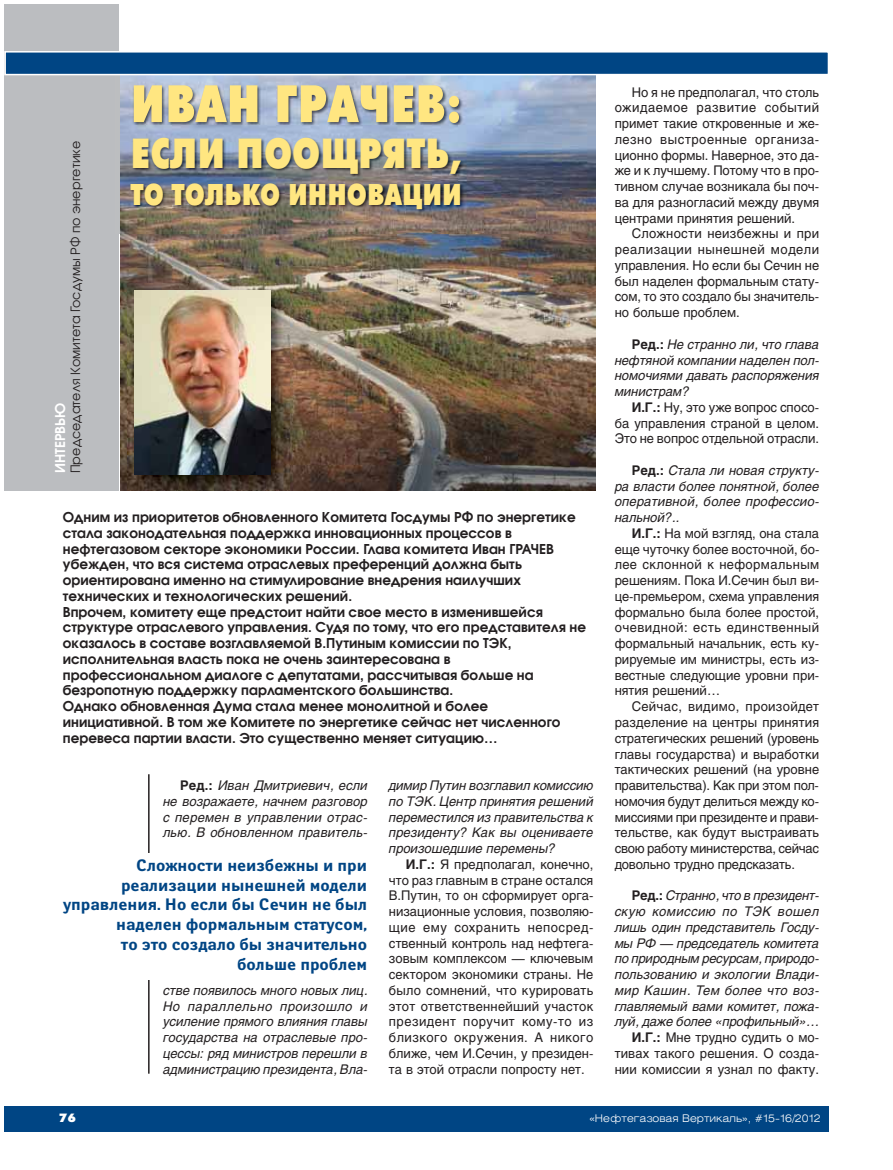
<style>
.page{position:relative;width:893px;height:1170px;background:#fff}
.page>*{position:absolute;margin:0;border:0;box-sizing:border-box;transform-origin:0 0}
.t1{font:700 52.5px "Futura Futuris X Cond C";color:#ffe681}
.t2{font:700 42px "Futura Futuris X Cond C";color:#ffe681}
.t3{font:700 30px "Futura Futuris X Cond C";color:#ffe681}
.t4{font:700 16.5px/19.8px "Yanus C";color:#004584;text-align:right}
.t5{font:600 13.5px/15.8px "Avant Garde Gothic C";letter-spacing:.005em;color:#231f20}
.t6{font:600 13.5px "Avant Garde Gothic C";letter-spacing:.005em;color:#fff}
.t7{font:13.2px/15.8px "Helios";color:#231f20;text-align:justify}
.t8{font:italic 13.2px/15.8px "Helios";color:#231f20;text-align:justify}
.t9{font:12.75px "Avant Garde Gothic C";letter-spacing:.005em;color:#231f20}
.t10{font:12px "Futura Futuris XC";color:#fff}
.t11{font:300 10.5px "Helios Ext";color:#fff}
.s1{font-weight:700;font-style:normal}
.s2{font-weight:700}
.s3{font-style:normal}
</style>
<div class="page">
<div style="left:4px;top:4px;width:115px;height:486px;background:#bbbdc0"></div>
<hr style="left:148px;top:774px;width:2px;height:299px;background:#231f20">
<img style="left:120px;top:75px;width:475px;height:415px">
<img style="left:128px;top:283px;width:162px;height:208px">
<img style="left:134px;top:290px;width:136px;height:185px">
<img style="left:116px;top:75px;width:445px;height:159px">
<div style="left:55px;top:853px;width:312px;height:126px;background:#fff"></div>
<div style="left:4px;top:1106px;width:825px;height:25px;background:#004584"></div>
<div style="left:6px;top:53px;width:822px;height:21px;background:#004584"></div>
<div style="left:4px;top:51px;width:825px;height:24px;border:2px solid #fff"></div>
<p class="t9" style="left:71px;top:473px;width:334px;rotate:-90deg">Председателя Комитета Госдумы РФ по энергетике</p>
<p class="t6" style="left:55px;top:473px;width:72px;rotate:-90deg">ИНТЕРВЬЮ</p>
<h1 class="t1" style="left:130px;top:84px;width:333px">ИВАН ГРАЧЕВ:</h1>
<h2 class="t2" style="left:130px;top:137px;width:333px">ЕСЛИ ПООЩРЯТЬ,</h2>
<h3 class="t3" style="left:130px;top:183px;width:333px">ТО ТОЛЬКО ИННОВАЦИИ</h3>
<p class="t5" style="left:63px;top:510px;width:525px">Одним из приоритетов обновленного Комитета Госдумы РФ по энергетике стала законодательная поддержка инновационных процессов в нефтегазовом секторе экономики России. Глава комитета Иван ГРАЧЕВ убежден, что вся система отраслевых преференций должна быть ориентирована именно на стимулирование внедрения наилучших технических и технологических решений.<br>Впрочем, комитету еще предстоит найти свое место в изменившейся структуре отраслевого управления. Судя по тому, что его представителя не оказалось в составе возглавляемой В.Путиным комиссии по ТЭК, исполнительная власть пока не очень заинтересована в профессиональном диалоге с депутатами, рассчитывая больше на безропотную поддержку парламентского большинства.<br>Однако обновленная Дума стала менее монолитной и более инициативной. В том же Комитете по энергетике сейчас нет численного перевеса партии власти. Это существенно меняет ситуацию…</p>
<p class="t8" style="left:163px;top:778px;width:206px;text-indent:17px"><span class="s1">Ред.:</span> Иван Дмитриевич, если не возражаете, начнем разговор с перемен в управлении отрас&shy;лью. В обновленном правитель-</p>
<p class="t4" style="left:63px;top:856px;width:306px">Сложности неизбежны и при реализации нынешней модели управления. Но если бы Сечин не был наделен формальным статусом,<br>то это создало бы значительно больше проблем</p>
<p class="t8" style="left:163px;top:983px;width:206px">стве появилось много новых лиц.<br>Но параллельно произошло и усиление прямого влияния главы государства на отраслевые про&shy;цессы: ряд министров перешли в администрацию президента, Вла-</p>
<p class="t8" style="left:389px;top:778px;width:206px">димир Путин возглавил комиссию по ТЭК. Центр принятия решений переместился из правительства к президенту? Как вы оцениваете произошедшие перемены?</p>
<p class="t7" style="left:389px;top:857px;width:206px;text-indent:17px"><span class="s2">И.Г.:</span> Я предполагал, конечно, что раз главным в стране остался В.Путин, то он сформирует орга&shy;низационные условия, позволяю&shy;щие ему сохранить непосред&shy;ственный контроль над нефтега&shy;зовым комплексом — ключевым сектором экономики страны. Не было сомнений, что курировать этот ответственнейший участок президент поручит кому-то из близкого окружения. А никого ближе, чем И.Сечин, у президен&shy;та в этой отрасли попросту нет.</p>
<p class="t7" style="left:615px;top:85px;width:206px;text-indent:17px">Но я не предполагал, что столь ожидаемое развитие событий примет такие откровенные и же&shy;лезно выстроенные организа&shy;ционно формы. Наверное, это да&shy;же и к лучшему. Потому что в про&shy;тивном случае возникала бы поч&shy;ва для разногласий между двумя центрами принятия решений.</p>
<p class="t7" style="left:615px;top:227px;width:206px;text-indent:17px">Сложности неизбежны и при реализации нынешней модели управления. Но если бы Сечин не был наделен формальным стату&shy;сом, то это создало бы значитель&shy;но больше проблем.</p>
<p class="t8" style="left:615px;top:337px;width:206px;text-indent:17px"><span class="s1">Ред.:</span> Не странно ли, что глава нефтяной компании наделен пол&shy;номочиями давать распоряжения министрам?</p>
<p class="t7" style="left:615px;top:400px;width:206px;text-indent:17px"><span class="s2">И.Г.:</span> Ну, это уже вопрос спосо&shy;ба управления страной в целом.<br>Это не вопрос отдельной отрасли.</p>
<p class="t8" style="left:615px;top:463px;width:206px;text-indent:17px"><span class="s1">Ред.:</span> Стала ли новая структу&shy;ра власти более понятной, более оперативной, более профессио&shy;нальной?..</p>
<p class="t7" style="left:615px;top:526px;width:206px;text-indent:17px"><span class="s2">И.Г.:</span> На мой взгляд, она стала еще чуточку более восточной, бо&shy;лее склонной к неформальным решениям. Пока И.Сечин был ви&shy;це-премьером, схема управления формально была более простой, очевидной: есть единственный формальный начальник, есть ку&shy;рируемые им министры, есть из&shy;вестные следующие уровни при&shy;нятия решений…</p>
<p class="t7" style="left:615px;top:700px;width:206px;text-indent:17px">Сейчас, видимо, произойдет разделение на центры принятия стратегических решений (уровень главы государства) и выработки тактических решений (на уровне правительства). Как при этом пол&shy;номочия будут делиться между ко&shy;миссиями при президенте и прави&shy;тельстве, как будут выстраивать свою работу министерства, сейчас довольно трудно предсказать.</p>
<p class="t8" style="left:615px;top:889px;width:206px;text-align:right"><span class="s1">Ред.:</span> Странно, что в президент&shy;скую комиссию по ТЭК вошел лишь один представитель Госду&shy;мы РФ — председатель комитета по природным ресурсам, природо&shy;пользованию и экологии Влади&shy;мир Кашин. Тем более что воз&shy;главляемый вами комитет, пожа&shy;луй, даже более «профильный»…<br><span class="s1">И.Г.:</span> <span class="s3">Мне трудно судить о мо&shy;тивах такого решения. О созда&shy;нии комиссии я узнал по факту.</span></p>
<p class="t10" style="left:59px;top:1113px;width:18px">76</p>
<p class="t11" style="left:589px;top:1113px;width:233px">«Нефтегазовая Вертикаль», #15-16/2012</p>
</div>
